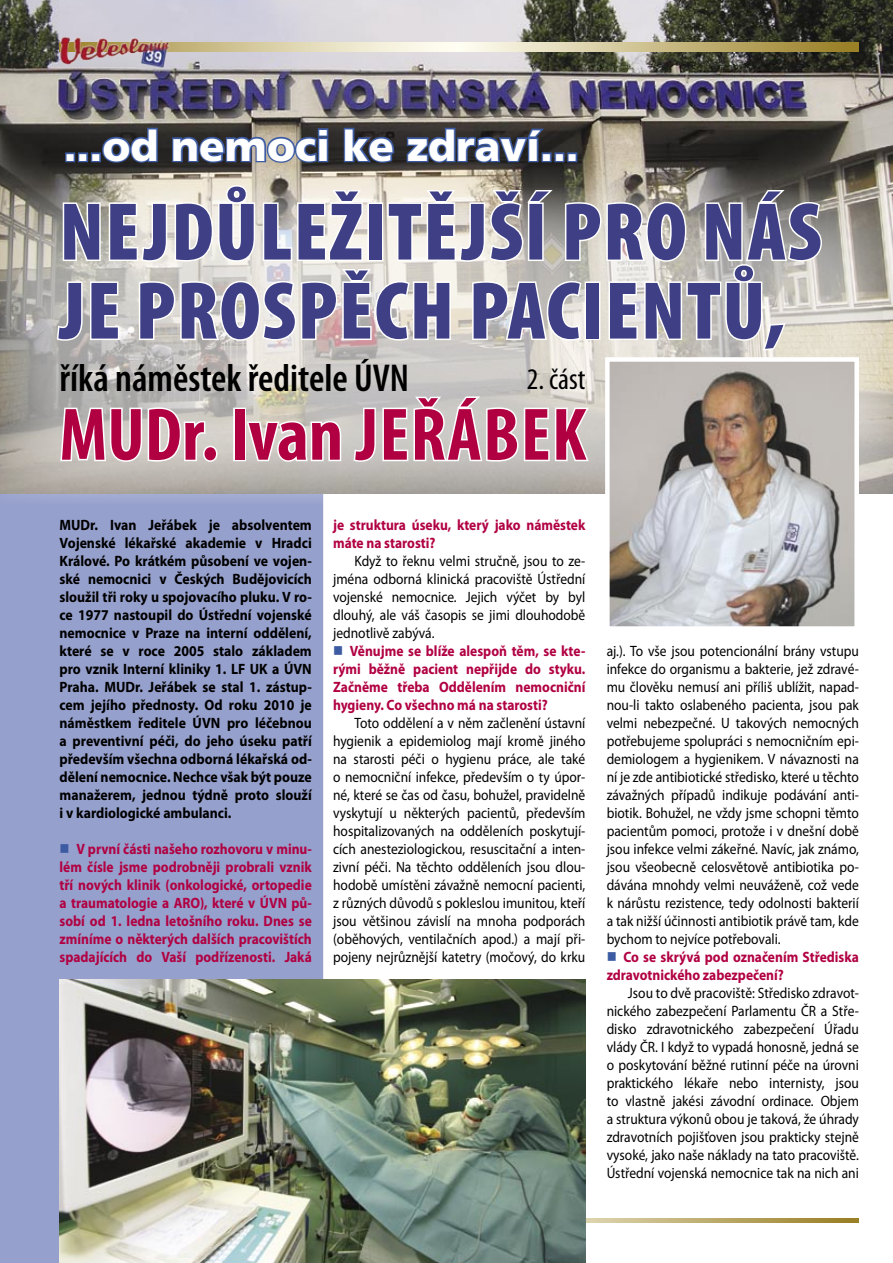
<style>
.page{position:relative;width:893px;height:1263px;background:#fff}
.page>*{position:absolute;margin:0;border:0;box-sizing:border-box;transform-origin:0 0}
.Normln{font:900 condensed 82.5px "Myriad Pro";letter-spacing:.02em;color:#3f3f86}
.Normln-2{font:700 condensed 75px "Myriad Pro";letter-spacing:.015em;color:#b10042}
.t1{font:900 42px "Frutiger CE";color:#fff}
.Normln-3{font:600 condensed 39px "Myriad Pro";color:#000}
.základní_kurs_10_5_12{font:condensed 30px "Myriad Pro";color:#000}
.Normln-4{font:15px/18px "Myriad Pro";color:#000;text-align:justify;scale:.9 1}
.Normln-5{font:700 15px/18px "Myriad Pro";color:#000;text-align:justify;scale:.92 1}
.Normln-6{font:700 15px/18px "Myriad Pro";color:#b10042;text-align:justify;scale:.9 1}
.s1{color:#3c5ba3}
</style>
<div class="page">
<div style="left:0;top:504px;width:323px;height:759px;background:#96a0cc"></div>
<img style="left:0;top:0;width:893px;height:188px">
<svg style="left:173px;top:43px;width:686px;height:8px;background:#d4c99d"></svg>
<img style="left:57px;top:35px;width:116px;height:34px">
<svg style="left:0;top:188px;width:893px;height:316px;background:#bcb9b5"></svg>
<svg style="left:585px;top:1218px;width:274px;height:4px"></svg>
<div style="left:65px;top:152px;width:10px;height:10px;border:3px solid #3c5ba3"></div>
<div style="left:78px;top:152px;width:10px;height:10px;border:3px solid #3c5ba3"></div>
<div style="left:91px;top:152px;width:10px;height:10px;border:3px solid #3c5ba3"></div>
<svg style="left:101px;top:126px;width:58px;height:38px;background:#2f3951"></svg>
<svg style="left:171px;top:127px;width:159px;height:37px;background:#4f576c"></svg>
<svg style="left:342px;top:126px;width:54px;height:38px;background:#323c57"></svg>
<svg style="left:405px;top:126px;width:142px;height:39px;background:#323c54"></svg>
<div style="left:542px;top:152px;width:10px;height:10px;border:3px solid #3c5ba3"></div>
<div style="left:554px;top:152px;width:10px;height:10px;border:3px solid #3c5ba3"></div>
<div style="left:567px;top:152px;width:10px;height:10px;border:3px solid #3c5ba3"></div>
<svg style="left:55px;top:184px;width:768px;height:168px"></svg>
<img style="left:610px;top:362px;width:244px;height:264px">
<div style="left:605px;top:357px;width:254px;height:274px;border:4px solid #fff"></div>
<svg style="left:59px;top:406px;width:148px;height:57px"></svg>
<div style="left:203px;top:446px;width:14px;height:16px;border:3px solid #fff;border-radius:50%"></div>
<div style="left:233px;top:408px;width:13px;height:53px;border:3px solid #fff"></div>
<svg style="left:245px;top:419px;width:98px;height:44px"></svg>
<svg style="left:352px;top:394px;width:239px;height:69px"></svg>
<img style="left:60px;top:980px;width:525px;height:283px">
<p class="t1" style="left:64px;top:122px;width:516px">...od nemoci ke zdraví...</p>
<p class="Normln" style="left:60px;top:179px;width:764px">NEJDŮLEŽITĚJŠÍ PRO NÁS</p>
<p class="Normln" style="left:60px;top:258px;width:727px">JE PROSPĚCH PACIENTŮ,</p>
<p class="Normln-3" style="left:60px;top:354px;width:351px">říká náměstek ředitele ÚVN</p>
<p class="Normln-2" style="left:60px;top:388px;width:528px">MUDr. Ivan JEŘÁBEK</p>
<p class="základní_kurs_10_5_12" style="left:527px;top:361px;width:60px">2. část</p>
<p class="Normln-5" style="left:60px;top:516px;width:276px">MUDr. Ivan Jeřábek je absolventem Vojenské lékařské akademie v Hradci Králové. Po krátkém působení ve vojen&shy;ské nemocnici v Českých Budějovicích sloužil tři roky u spojovacího pluku. V ro&shy;ce 1977 nastoupil do Ústřední vojenské nemocnice v Praze na interní oddělení, které se v roce 2005 stalo základem pro vznik Interní kliniky 1. LF UK a ÚVN Praha. MUDr. Jeřábek se stal 1. zástup&shy;cem jejího přednosty. Od roku 2010 je náměstkem ředitele ÚVN pro léčebnou a preventivní péči, do jeho úseku patří především všechna odborná lékařská od&shy;dělení nemocnice. Nechce však být pouze manažerem, jednou týdně proto slouží i v kardiologické ambulanci.</p>
<p class="Normln-6" style="left:60px;top:840px;width:282px"><span class="s1">■</span> V první části našeho rozhovoru v minu&shy;lém čísle jsme podrobněji probrali vznik tří nových klinik (onkologické, ortopedie a traumatologie a ARO), které v ÚVN pů&shy;sobí od 1. ledna letošního roku. Dnes se zmíníme o některých dalších pracovištích spadajících do Vaší podřízenosti. Jaká</p>
<p class="Normln-6" style="left:333px;top:516px;width:282px">je struktura úseku, který jako náměstek máte na starosti?</p>
<p class="Normln-4" style="left:333px;top:552px;width:282px;text-indent:21px">Když to řeknu velmi stručně, jsou to ze&shy;jména odborná klinická pracoviště Ústřední vojenské nemocnice. Jejich výčet by byl dlouhý, ale váš časopis se jimi dlouhodobě jednotlivě zabývá.</p>
<p class="Normln-6" style="left:333px;top:642px;width:282px"><span class="s1">■</span> Věnujme se blíže alespoň těm, se kte&shy;rými běžně pacient nepřijde do styku.<br>Začněme třeba Oddělením nemocniční hygieny. Co všechno má na starosti?</p>
<p class="Normln-4" style="left:333px;top:714px;width:282px;text-indent:21px">Toto oddělení a v něm začlenění ústavní hygienik a epidemiolog mají kromě jiného na starosti péči o hygienu práce, ale také o nemocniční infekce, především o ty úpor&shy;né, které se čas od času, bohužel, pravidelně vyskytují u některých pacientů, především hospitalizovaných na odděleních poskytují&shy;cích anesteziologickou, resuscitační a inten&shy;zivní péči. Na těchto odděleních jsou dlou&shy;hodobě umístěni závažně nemocní pacienti, z různých důvodů s pokleslou imunitou, kteří jsou většinou závislí na mnoha podporách (oběhových, ventilačních apod.) a mají při&shy;pojeny nejrůznější katetry (močový, do krku</p>
<p class="Normln-4" style="left:607px;top:642px;width:282px">aj.). To vše jsou potencionální brány vstupu infekce do organismu a bakterie, jež zdravé&shy;mu člověku nemusí ani příliš ublížit, napad&shy;nou-li takto oslabeného pacienta, jsou pak velmi nebezpečné. U takových nemocných potřebujeme spolupráci s nemocničním epi&shy;demiologem a hygienikem. V návaznosti na ní je zde antibiotické středisko, které u těchto závažných případů indikuje podávání anti&shy;biotik. Bohužel, ne vždy jsme schopni těmto pacientům pomoci, protože i v dnešní době jsou infekce velmi zákeřné. Navíc, jak známo, jsou všeobecně celosvětově antibiotika po&shy;dávána mnohdy velmi neuváženě, což vede k nárůstu rezistence, tedy odolnosti bakterií a tak nižší účinnosti antibiotik právě tam, kde bychom to nejvíce potřebovali.</p>
<p class="Normln-6" style="left:607px;top:948px;width:282px"><span class="s1">■</span> Co se skrývá pod označením Střediska zdravotnického zabezpečení?</p>
<p class="Normln-4" style="left:607px;top:984px;width:282px;text-indent:21px">Jsou to dvě pracoviště: Středisko zdravot&shy;nického zabezpečení Parlamentu ČR a Stře&shy;disko zdravotnického zabezpečení Úřadu vlády ČR. I když to vypadá honosně, jedná se o poskytování běžné rutinní péče na úrovni praktického lékaře nebo internisty, jsou to vlastně jakési závodní ordinace. Objem a struktura výkonů obou je taková, že úhrady zdravotních pojišťoven jsou prakticky stejně vysoké, jako naše náklady na tato pracoviště.<br>Ústřední vojenská nemocnice tak na nich ani</p>
</div>
